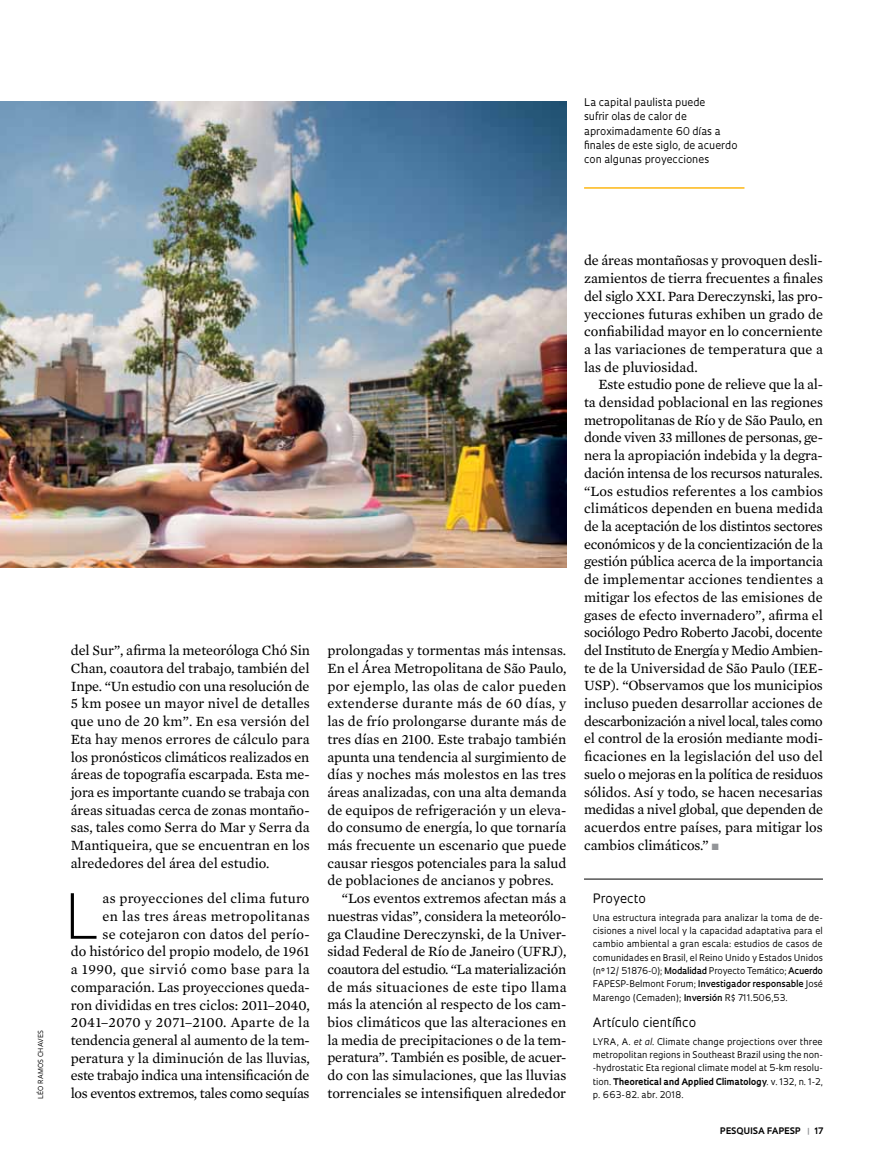
<style>
.page{position:relative;width:885px;height:1169px;background:#fff}
.page>*{position:absolute;margin:0;border:0;box-sizing:border-box;transform-origin:0 0}
.t1{font:300 60.45px "Oculum";color:#000}
.t2{font:14.4px/17.7px "Mercury Text G2";color:#000;text-align:justify}
.t3{font:14.4px "Mercury Text G2";letter-spacing:.02em;color:#000}
.t4{font:14.4px "Mercury Text G2";letter-spacing:-.025em;color:#000}
.t5{font:12.6px "Oculum";color:#000}
.t6{font:10.35px/14.1px "Oculum";color:#000}
.t7{font:9px/13.2px "Oculum";color:#000;text-align:justify}
.t8{font:700 8.7px "Oculum";letter-spacing:.015em;color:#000}
.t9{font:6.75px "Oculum";letter-spacing:.055em;color:#000}
.s1{color:#939598}
.s2{font-weight:600}
.s3{font-style:italic}
.s4{font-weight:700}
</style>
<div class="page">
<hr style="left:584px;top:187px;width:160px;height:2px;background:#fdb714">
<img style="left:0;top:102px;width:566px;height:465px">
<hr style="left:584px;top:878px;width:239px;height:1px;background:#000">
<p class="t6" style="left:584px;top:95px;width:155px">La capital paulista puede<br>sufrir olas de calor de aproximadamente 60 días a finales de este siglo, de acuerdo con algunas proyecciones</p>
<p class="t9" style="left:36px;top:1098px;width:69px;rotate:-90deg">léo ramos chaves</p>
<p class="t2" style="left:71px;top:641px;width:241px">del Sur”, afirma la meteoróloga Chó Sin Chan, coautora del trabajo, también del Inpe. “Un estudio con una resolución de 5 km posee un mayor nivel de detalles que uno de 20 km”. En esa versión del Eta hay menos errores de cálculo para los pronósticos climáticos realizados en áreas de topografía escarpada. Esta me&shy;jora es importante cuando se trabaja con áreas situadas cerca de zonas montaño&shy;sas, tales como Serra do Mar y Serra da Mantiqueira, que se encuentran en los alrededores del área del estudio.</p>
<h1 class="t1" style="left:65px;top:874px;width:38px">L</h1>
<p class="t2" style="left:71px;top:889px;width:241px;text-align:right">as proyecciones del clima futuro<br>en las tres áreas metropolitanas<br>se cotejaron con datos del perío-<br>do histórico del propio modelo, de 1961 a 1990, que sirvió como base para la comparación. Las proyecciones queda&shy;ron divididas en tres ciclos: 2011–2040, 2041–2070 y 2071–2100. Aparte de la tendencia general al aumento de la tem&shy;peratura y la diminución de las lluvias, este trabajo indica una intensificación de los eventos extremos, tales como sequías</p>
<p class="t2" style="left:327px;top:641px;width:240px">prolongadas y tormentas más intensas.</p>
<p class="t2" style="left:327px;top:658px;width:240px">En el Área Metropolitana de São Paulo,</p>
<p class="t3" style="left:327px;top:675px;width:240px">por ejemplo, las olas de calor pueden</p>
<p class="t3" style="left:327px;top:693px;width:240px">extenderse durante más de 60 días, y</p>
<p class="t2" style="left:327px;top:711px;width:240px">las de frío prolongarse durante más de</p>
<p class="t2" style="left:327px;top:729px;width:240px">tres días en 2100. Este trabajo también</p>
<p class="t2" style="left:327px;top:747px;width:240px">apunta una tendencia al surgimiento de</p>
<p class="t2" style="left:327px;top:764px;width:240px">días y noches más molestos en las tres</p>
<p class="t2" style="left:327px;top:782px;width:241px">áreas analizadas, con una alta demanda</p>
<p class="t2" style="left:327px;top:800px;width:240px">de equipos de refrigeración y un eleva-</p>
<p class="t2" style="left:327px;top:818px;width:240px">do consumo de energía, lo que tornaría</p>
<p class="t2" style="left:327px;top:835px;width:240px">más frecuente un escenario que puede</p>
<p class="t2" style="left:327px;top:853px;width:241px">causar riesgos potenciales para la salud</p>
<p class="t2" style="left:327px;top:871px;width:228px">de poblaciones de ancianos y pobres.</p>
<p class="t2" style="left:342px;top:888px;width:226px">“Los eventos extremos afectan más a</p>
<p class="t2" style="left:327px;top:906px;width:240px">nuestras vidas”, considera la meteorólo-</p>
<p class="t2" style="left:327px;top:924px;width:240px">ga Claudine Dereczynski, de la Univer-</p>
<p class="t2" style="left:327px;top:941px;width:240px">sidad Federal de Río de Janeiro (UFRJ),</p>
<p class="t4" style="left:327px;top:958px;width:240px">coautora del estudio. “La materialización</p>
<p class="t3" style="left:327px;top:976px;width:241px">de más situaciones de este tipo llama</p>
<p class="t2" style="left:327px;top:995px;width:240px">más la atención al respecto de los cam-</p>
<p class="t2" style="left:327px;top:1012px;width:240px">bios climáticos que las alteraciones en</p>
<p class="t2" style="left:327px;top:1030px;width:241px">la media de precipitaciones o de la tem-</p>
<p class="t2" style="left:327px;top:1048px;width:240px">peratura”. También es posible, de acuer-</p>
<p class="t2" style="left:327px;top:1065px;width:240px">do con las simulaciones, que las lluvias</p>
<p class="t2" style="left:327px;top:1083px;width:240px">torrenciales se intensifiquen alrededor</p>
<p class="t2" style="left:584px;top:251px;width:241px">de áreas montañosas y provoquen desli&shy;zamientos de tierra frecuentes a finales del siglo XXI. Para Dereczynski, las pro&shy;yecciones futuras exhiben un grado de confiabilidad mayor en lo concerniente a las variaciones de temperatura que a las de pluviosidad.</p>
<p class="t2" style="left:584px;top:375px;width:241px;text-indent:14px">Este estudio pone de relieve que la al&shy;ta densidad poblacional en las regiones metropolitanas de Río y de São Paulo, en donde viven 33 millones de personas, ge&shy;nera la apropiación indebida y la degra&shy;dación intensa de los recursos naturales. “Los estudios referentes a los cambios climáticos dependen en buena medida de la aceptación de los distintos sectores económicos y de la concientización de la gestión pública acerca de la importancia de implementar acciones tendientes a mitigar los efectos de las emisiones de gases de efecto invernadero”, afirma el sociólogo Pedro Roberto Jacobi, docente del Instituto de Energía y Medio Ambien&shy;te de la Universidad de São Paulo (IEE-USP). “Observamos que los municipios incluso pueden desarrollar acciones de descarbonización a nivel local, tales como el control de la erosión mediante modi&shy;ficaciones en la legislación del uso del suelo o mejoras en la política de residuos sólidos. Así y todo, se hacen necesarias medidas a nivel global, que dependen de acuerdos entre países, para mitigar los cambios climáticos.” <span class="s1">■</span></p>
<p class="t5" style="left:593px;top:890px;width:55px">Proyecto</p>
<p class="t7" style="left:593px;top:910px;width:232px">Una estructura integrada para analizar la toma de de&shy;cisiones a nivel local y la capacidad adaptativa para el cambio ambiental a gran escala: estudios de casos de comunidades en Brasil, el Reino Unido y Estados Unidos (nº 12/ 51876-0); <span class="s2">Modalidad</span> Proyecto Temático; <span class="s2">Acuerdo </span>FAPESP-Belmont Forum; <span class="s2">Investigador responsable</span> José Marengo (Cemaden); <span class="s2">Inversión</span> R$ 711.506,53.</p>
<p class="t5" style="left:593px;top:1014px;width:105px">Artículo científico</p>
<p class="t7" style="left:593px;top:1034px;width:232px">LYRA, A. <span class="s3">et al</span>. Climate change projections over three metropolitan regions in Southeast Brazil using the non--hydrostatic Eta regional climate model at 5-km resolu&shy;tion. <span class="s4">Theoretical and Applied Climatology</span>. v. 132, n. 1-2, p. 663-82. abr. 2018.</p>
<p class="t8" style="left:720px;top:1124px;width:36px">PESQUISA</p>
<p class="t8" style="left:767px;top:1124px;width:58px">FAPESP <span class="s1">|</span> 17</p>
</div>
